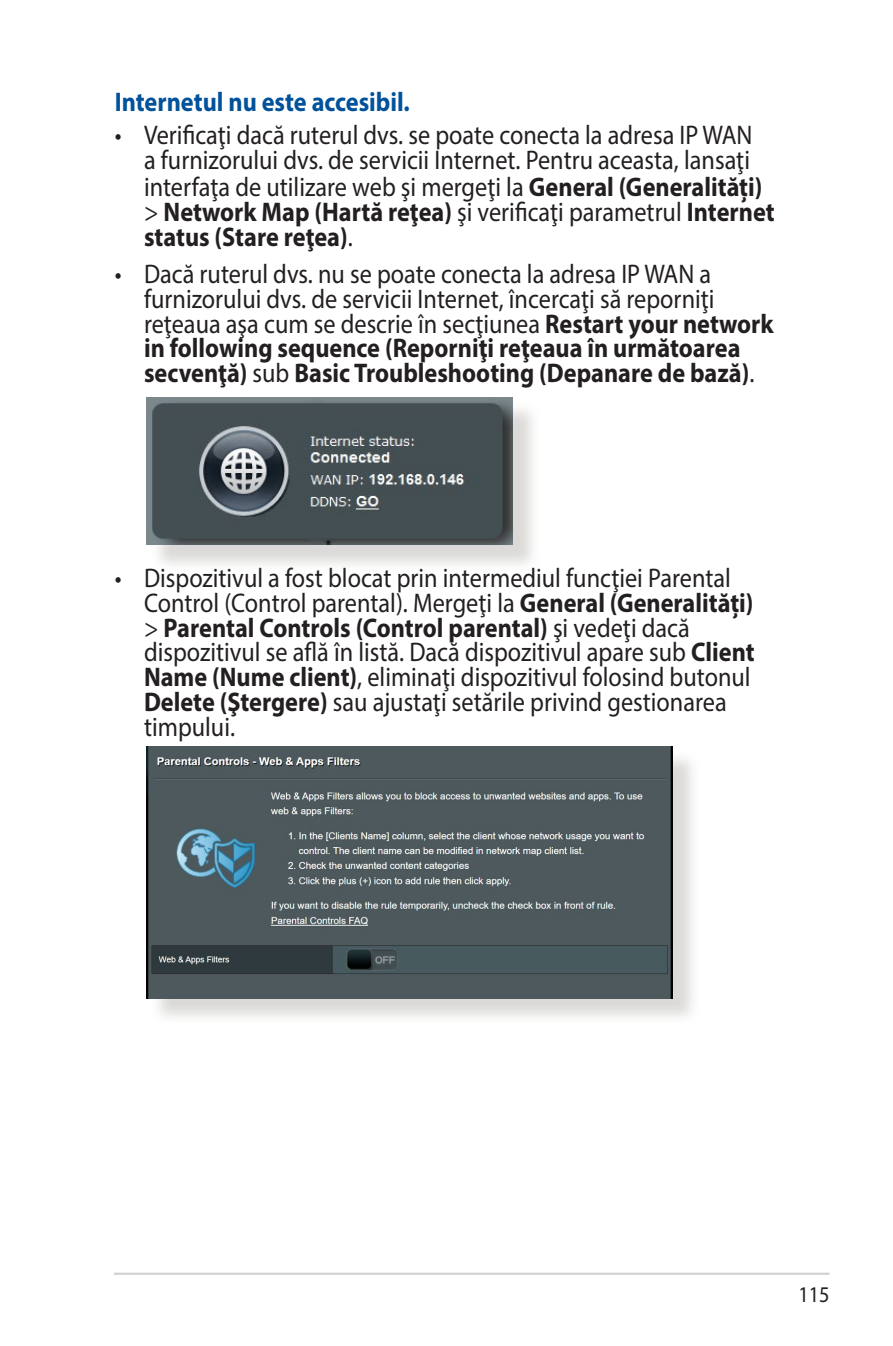
<style>
.page{position:relative;width:893px;height:1346px;background:#fff}
.page>*{position:absolute;margin:0;border:0;box-sizing:border-box;transform-origin:0 0}
.t1{font:27px/24.8px "Myriad Pro";color:#231f20;scale:.9 1}
.t2{font:700 27px "Myriad Pro";color:#01529a;scale:.9 1}
.t3{font:22.5px "Myriad Pro";color:#231f20;scale:.9 1}
.s1{font-weight:700}
</style>
<div class="page">
<hr style="left:114px;top:1272px;width:715px;height:3px;background:#d1d2d4">
<div style="left:150px;top:401px;width:391px;height:172px;background:#cfcecb;opacity:.75"></div>
<img style="left:147px;top:397px;width:366px;height:148px">
<div style="left:150px;top:750px;width:551px;height:276px;background:#cfcecb;opacity:.75"></div>
<img style="left:147px;top:746px;width:526px;height:252px">
<p class="t2" style="left:115px;top:84px;width:329px">Internetul nu este accesibil.</p>
<p class="t1" style="left:144px;top:122px;width:702px;line-height:25.4px;text-indent:-29px">• Verificaţi dacă ruterul dvs. se poate conecta la adresa IP WAN<br>a furnizorului dvs. de servicii Internet. Pentru aceasta, lansaţi interfaţa de utilizare web şi mergeţi la <span class="s1">General (Generalități) </span>&gt; <span class="s1">Network Map (Hartă reţea)</span> şi verificaţi parametrul <span class="s1">Internet status (Stare reţea)</span>.</p>
<p class="t1" style="left:144px;top:261px;width:701px;text-indent:-29px">• Dacă ruterul dvs. nu se poate conecta la adresa IP WAN a furnizorului dvs. de servicii Internet, încercaţi să reporniţi reţeaua aşa cum se descrie în secţiunea <span class="s1">Restart your network in following sequence (Reporniţi reţeaua în următoarea secvenţă)</span> sub <span class="s1">Basic Troubleshooting (Depanare de bază)</span>.</p>
<p class="t1" style="left:144px;top:565px;width:680px;text-indent:-29px">• Dispozitivul a fost blocat prin intermediul funcţiei Parental Control (Control parental). Mergeţi la <span class="s1">General (Generalități) </span>&gt; <span class="s1">Parental Controls (Control parental)</span> şi vedeţi dacă dispozitivul se află în listă. Dacă dispozitivul apare sub <span class="s1">Client Name (Nume client)</span>, eliminaţi dispozitivul folosind butonul <span class="s1">Delete (Ştergere)</span> sau ajustaţi setările privind gestionarea timpului.</p>
<p class="t3" style="left:798px;top:1281px;width:36px">115</p>
</div>
